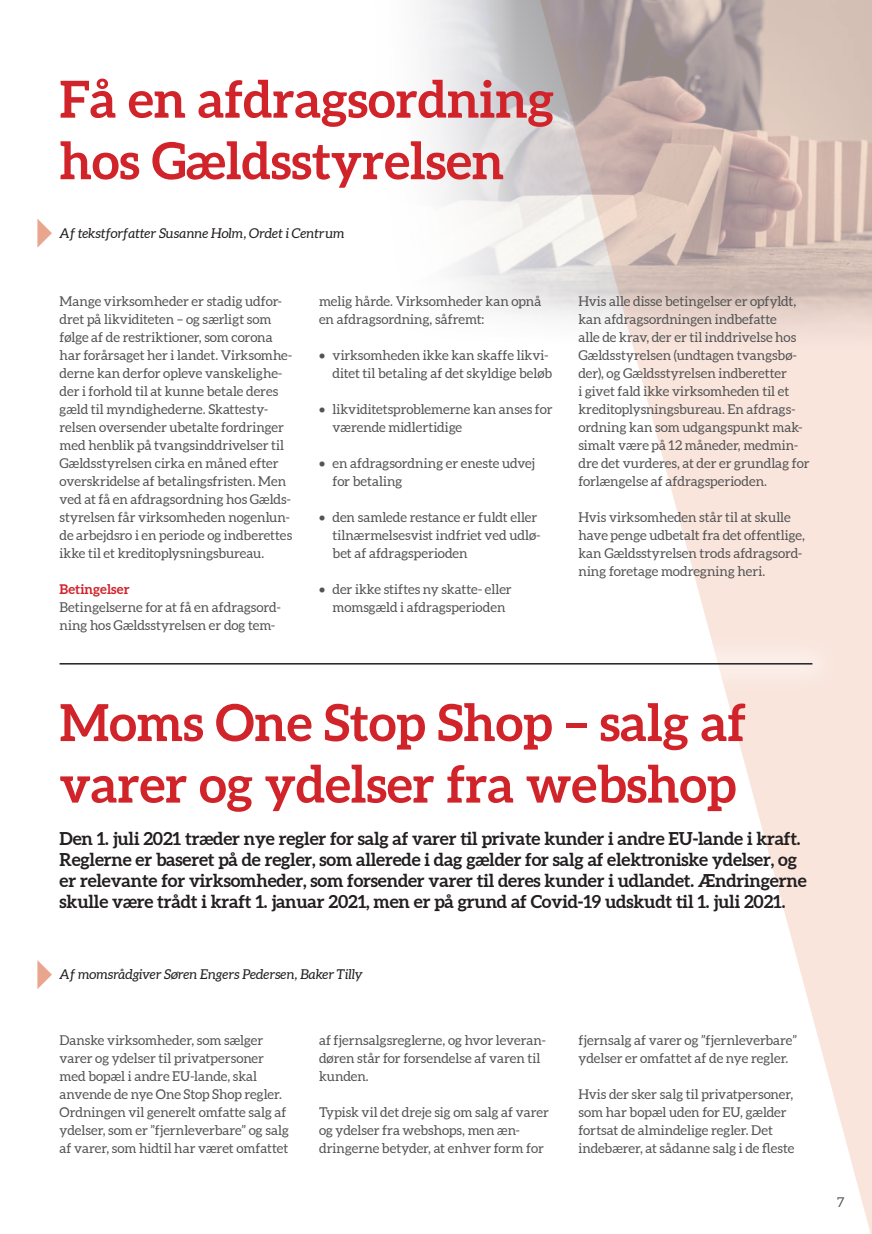
<style>
.page{position:relative;width:872px;height:1234px;background:#fff}
.page>*{position:absolute;margin:0;border:0;box-sizing:border-box;transform-origin:0 0}
.t1{font:700 51px/61.5px "Aleo";color:#d1232a}
.t2{font:700 18px/21px "Aleo";letter-spacing:-.01em;color:#231f20}
.t3{font:13.5px/18px "Aleo";color:#535355}
.t4{font:italic 13.5px "Aleo";color:#231f20}
.t5{font:700 13.5px "Aleo";letter-spacing:.005em;color:#d1232a}
</style>
<div class="page">
<svg style="left:635px;top:355px;width:237px;height:878px"></svg>
<svg style="left:37px;top:960px;width:15px;height:28px"></svg>
<div style="left:29px;top:631px;width:814px;height:65px;background:#fff;opacity:.6"></div>
<hr style="left:60px;top:663px;width:752px;height:1px;background:#231f20">
<img style="left:424px;top:0;width:448px;height:355px">
<svg style="left:37px;top:219px;width:15px;height:28px"></svg>
<h1 class="t1" style="left:60px;top:71px;width:496px">Få en afdragsordning hos Gældsstyrelsen</h1>
<p class="t4" style="left:60px;top:225px;width:286px">Af tekstforfatter Susanne Holm, Ordet i Centrum</p>
<p class="t3" style="left:60px;top:293px;width:234px">Mange virksomheder er stadig udfor&shy;dret på likviditeten – og særligt som følge af de restriktioner, som corona har forårsaget her i landet. Virksomhe&shy;derne kan derfor opleve vanskelighe&shy;der i forhold til at kunne betale deres gæld til myndighederne. Skattesty&shy;relsen oversender ubetalte fordringer med henblik på tvangsinddrivelser til Gældsstyrelsen cirka en måned efter overskridelse af betalingsfristen. Men ved at få en afdragsordning hos Gælds&shy;styrelsen får virksomheden nogenlun&shy;de arbejdsro i en periode og indberettes ikke til et kreditoplysningsbureau.</p>
<p class="t5" style="left:60px;top:581px;width:72px">Betingelser</p>
<p class="t3" style="left:60px;top:599px;width:223px">Betingelserne for at få en afdragsord&shy;ning hos Gældsstyrelsen er dog tem-</p>
<p class="t3" style="left:319px;top:293px;width:224px">melig hårde. Virksomheder kan opnå en afdragsordning, såfremt:</p>
<p class="t3" style="left:319px;top:347px;width:234px;text-align:right">• virksomheden ikke kan skaffe likvi&shy;ditet til betaling af det skyldige beløb</p>
<p class="t3" style="left:332px;top:401px;width:221px;text-indent:-14px">• likviditetsproblemerne kan anses for værende midlertidige</p>
<p class="t3" style="left:332px;top:455px;width:204px;text-indent:-14px">• en afdragsordning er eneste udvej for betaling</p>
<p class="t3" style="left:332px;top:509px;width:210px;text-indent:-14px">• den samlede restance er fuldt eller tilnærmelsesvist indfriet ved udlø&shy;bet af afdragsperioden</p>
<p class="t3" style="left:319px;top:581px;width:194px;text-align:center">• der ikke stiftes ny skatte- eller momsgæld i afdragsperioden</p>
<p class="t3" style="left:578px;top:293px;width:232px">Hvis alle disse betingelser er opfyldt, kan afdragsordningen indbefatte<br>alle de krav, der er til inddrivelse hos Gældsstyrelsen (undtagen tvangsbø&shy;der), og Gældsstyrelsen indberetter<br>i givet fald ikke virksomheden til et kreditoplysningsbureau. En afdrags&shy;ordning kan som udgangspunkt mak&shy;simalt være på 12 måneder, medmin&shy;dre det vurderes, at der er grundlag for forlængelse af afdragsperioden.</p>
<p class="t3" style="left:578px;top:509px;width:228px">Hvis virksomheden står til at skulle have penge udbetalt fra det offentlige, kan Gældsstyrelsen trods afdragsord&shy;ning foretage modregning heri.</p>
<h1 class="t1" style="left:60px;top:693px;width:688px">Moms One Stop Shop – salg af varer og ydelser fra webshop</h1>
<p class="t2" style="left:60px;top:828px;width:748px">Den 1. juli 2021 træder nye regler for salg af varer til private kunder i andre EU-lande i kraft.<br>Reglerne er baseret på de regler, som allerede i dag gælder for salg af elektroniske ydelser, og er relevante for virksomheder, som forsender varer til deres kunder i udlandet. Ændringerne skulle være trådt i kraft 1. januar 2021, men er på grund af Covid-19 udskudt til 1. juli 2021.</p>
<p class="t4" style="left:60px;top:966px;width:305px">Af momsrådgiver Søren Engers Pedersen, Baker Tilly</p>
<p class="t3" style="left:60px;top:1031px;width:231px">Danske virksomheder, som sælger varer og ydelser til privatpersoner med bopæl i andre EU-lande, skal anvende de nye One Stop Shop regler.<br>Ordningen vil generelt omfatte salg af ydelser, som er ”fjernleverbare” og salg af varer, som hidtil har været omfattet</p>
<p class="t3" style="left:319px;top:1031px;width:228px">af fjernsalgsreglerne, og hvor leveran&shy;døren står for forsendelse af varen til kunden.</p>
<p class="t3" style="left:319px;top:1103px;width:231px">Typisk vil det dreje sig om salg af varer og ydelser fra webshops, men æn&shy;dringerne betyder, at enhver form for</p>
<p class="t3" style="left:578px;top:1031px;width:220px">fjernsalg af varer og ”fjernleverbare” ydelser er omfattet af de nye regler.</p>
<p class="t3" style="left:578px;top:1085px;width:217px">Hvis der sker salg til privatpersoner, som har bopæl uden for EU, gælder fortsat de almindelige regler. Det indebærer, at sådanne salg i de fleste</p>
<p class="t3" style="left:837px;top:1193px;width:9px">7</p>
</div>
